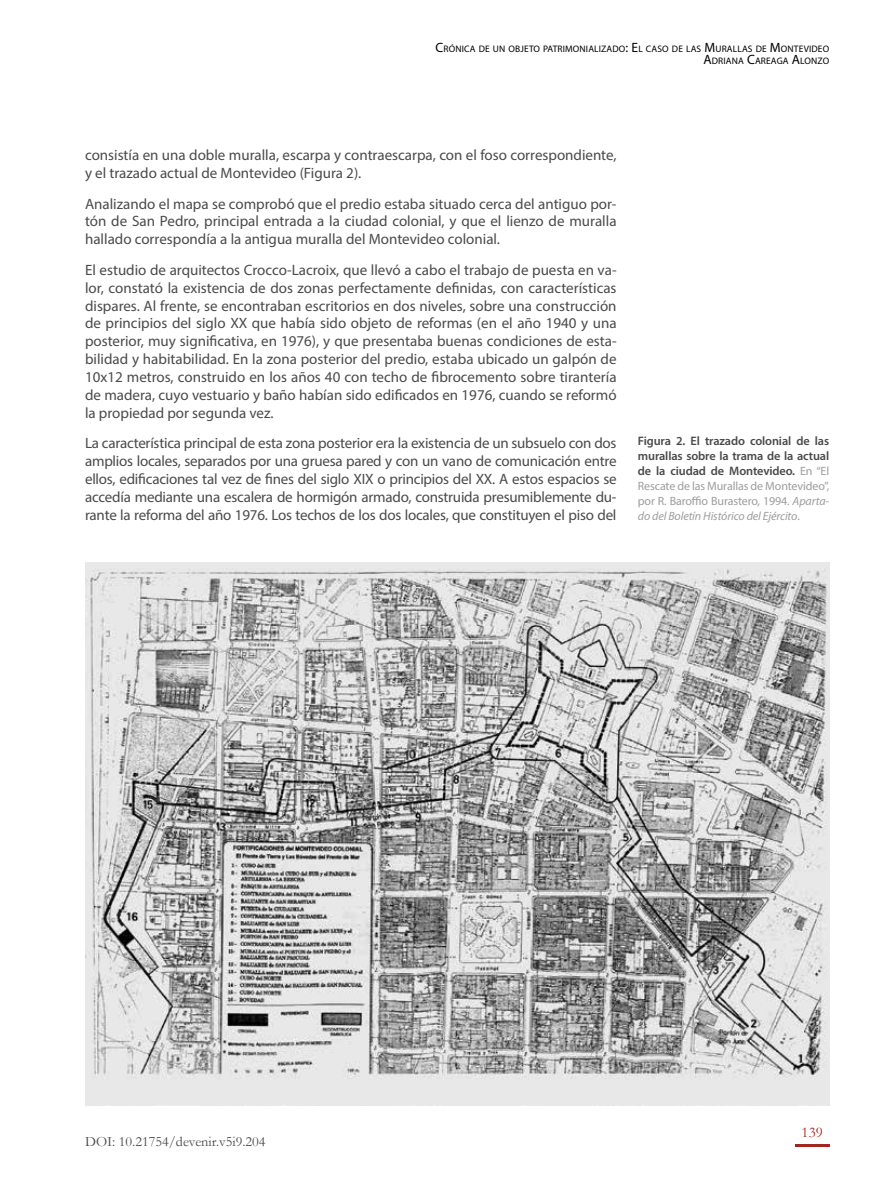
<style>
.page{position:relative;width:893px;height:1191px;background:#fff}
.page>*{position:absolute;margin:0;border:0;box-sizing:border-box;transform-origin:0 0}
.t1{font:15px/17.9px "Myriad Pro";color:#4a4a49;text-align:justify}
.t2{font:15px "Garamond";color:#a42422}
.t3{font:14.25px "Garamond";color:#4a4a49}
.t4{font:600 12.3px/15px "Myriad Pro";letter-spacing:-.01em;color:#4a4a49;text-align:justify}
.t5{font:12px/15px "Myriad Pro";letter-spacing:-.01em;color:#9d9d9c;text-align:justify}
.t6{font:9.45px/12px "Myriad Pro";letter-spacing:.015em;color:#000;text-align:right}
.s1{font-size:13.5px}
.s2{font-weight:400;font-size:12px;color:#9d9d9c}
.s3{font-style:italic}
</style>
<div class="page">
<hr style="left:795px;top:1144px;width:34px;height:2px;background:#a42422">
<img style="left:85px;top:562px;width:744px;height:544px">
<p class="t6" style="left:436px;top:42px;width:395px"><span class="s1">C</span>RÓNICA DE UN OBJETO PATRIMONIALIZADO<span class="s1">: E</span>L CASO DE LAS <span class="s1">M</span> URALLAS DE <span class="s1">M</span>ONTEVIDEO<br><span class="s1">A</span>DRIANA <span class="s1">C</span>AREAGA <span class="s1">A</span>LONZO</p>
<p class="t1" style="left:85px;top:146px;width:533px">consistía en una doble muralla, escarpa y contraescarpa, con el foso correspondiente, y el trazado actual de Montevideo (Figura 2).</p>
<p class="t1" style="left:85px;top:194px;width:533px">Analizando el mapa se comprobó que el predio estaba situado cerca del antiguo por&shy;tón de San Pedro, principal entrada a la ciudad colonial, y que el lienzo de muralla hallado correspondía a la antigua muralla del Montevideo colonial.</p>
<p class="t1" style="left:85px;top:261px;width:533px">El estudio de arquitectos Crocco-Lacroix, que llevó a cabo el trabajo de puesta en va&shy;lor, constató la existencia de dos zonas perfectamente definidas, con características dispares. Al frente, se encontraban escritorios en dos niveles, sobre una construcción de principios del siglo XX que había sido objeto de reformas (en el año 1940 y una posterior, muy significativa, en 1976), y que presentaba buenas condiciones de esta&shy;bilidad y habitabilidad. En la zona posterior del predio, estaba ubicado un galpón de 10x12 metros, construido en los años 40 con techo de fibrocemento sobre tirantería de madera, cuyo vestuario y baño habían sido edificados en 1976, cuando se reformó la propiedad por segunda vez.</p>
<p class="t1" style="left:85px;top:434px;width:533px">La característica principal de esta zona posterior era la existencia de un subsuelo con dos amplios locales, separados por una gruesa pared y con un vano de comunicación entre ellos, edificaciones tal vez de fines del siglo XIX o principios del XX. A estos espacios se accedía mediante una escalera de hormigón armado, construida presumiblemente du&shy;rante la reforma del año 1976. Los techos de los dos locales, que constituyen el piso del</p>
<p class="t4" style="left:638px;top:433px;width:193px">Figura 2. El trazado colonial de las murallas sobre la trama de la actual de la ciudad de Montevideo. <span class="s2">En “El</span></p>
<p class="t5" style="left:638px;top:478px;width:193px">Rescate de las Murallas de Montevideo”, por R. Baroffio Burastero, 1994. <span class="s3">Aparta&shy;do del Boletín Histórico del Ejército</span>.</p>
<p class="t3" style="left:85px;top:1132px;width:182px">DOI: 10.21754/devenir.v5i9.204</p>
<p class="t2" style="left:802px;top:1122px;width:23px">139</p>
</div>
